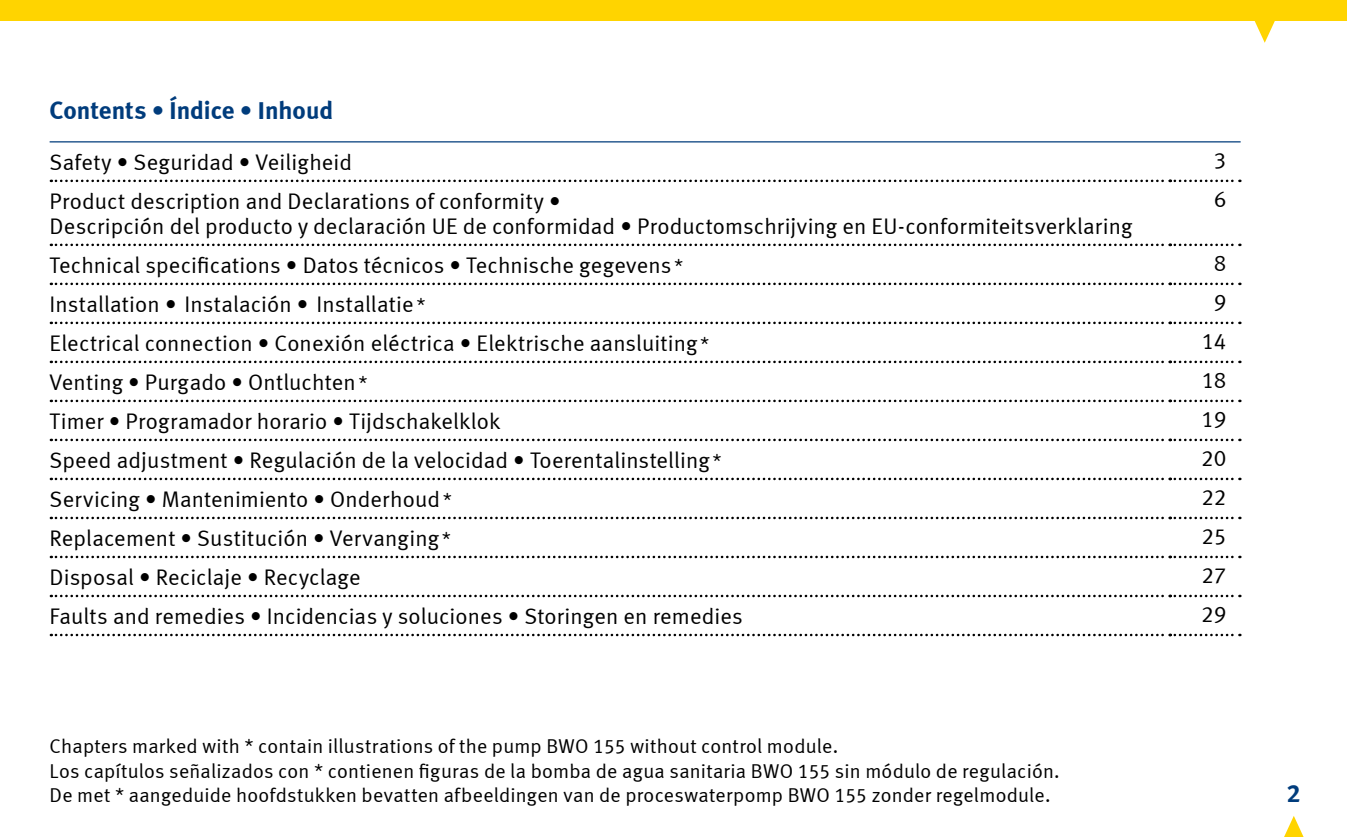
<style>
.page{position:relative;width:1347px;height:837px;background:#fff}
.page>*{position:absolute;margin:0;border:0;box-sizing:border-box;transform-origin:0 0}
.t1{font:700 25px "Meta";color:#003c7c}
.t2{font:25px "Meta Bold LF";color:#003c7c}
.t3{font:22.5px/25px "Meta Normal LF";letter-spacing:.005em;color:#000}
.t4{font:20px/24px "Meta Normal LF";letter-spacing:.01em;color:#000}
.s1{font-size:20px}
</style>
<div class="page">
<svg style="left:1284px;top:816px;width:19px;height:20px"></svg>
<svg style="left:1254px;top:21px;width:21px;height:22px"></svg>
<div style="left:0;top:0;width:1346px;height:21px;background:#ffd400"></div>
<hr style="left:50px;top:141px;width:1190px;height:1px;background:#003c7c">
<svg style="left:51px;top:179px;width:1189px;height:3px"></svg>
<svg style="left:51px;top:243px;width:1189px;height:3px"></svg>
<svg style="left:51px;top:282px;width:1189px;height:3px"></svg>
<svg style="left:51px;top:321px;width:1189px;height:3px"></svg>
<svg style="left:51px;top:360px;width:1189px;height:3px"></svg>
<svg style="left:51px;top:399px;width:1189px;height:3px"></svg>
<svg style="left:51px;top:438px;width:1189px;height:3px"></svg>
<svg style="left:51px;top:477px;width:1189px;height:3px"></svg>
<svg style="left:51px;top:516px;width:1189px;height:3px"></svg>
<svg style="left:51px;top:555px;width:1189px;height:3px"></svg>
<svg style="left:51px;top:594px;width:1189px;height:3px"></svg>
<svg style="left:51px;top:633px;width:1189px;height:3px"></svg>
<p class="t1" style="left:50px;top:95px;width:285px">Contents • Índice • Inhoud</p>
<p class="t3" style="left:50px;top:149px;width:304px">Safety • Seguridad • Veiligheid</p>
<p class="t3" style="left:1213px;top:147px;width:14px">3</p>
<p class="t3" style="left:50px;top:188px;width:1084px">Product description and Declarations of conformity •<br>Descripción del producto y declaración UE de conformidad • Productomschrijving en EU-conformiteitsverklaring</p>
<p class="t3" style="left:1213px;top:186px;width:14px">6</p>
<p class="t3" style="left:50px;top:252px;width:635px">Technical specifications • Datos técnicos • Technische gegevens <span class="s1">*</span></p>
<p class="t3" style="left:1213px;top:250px;width:14px">8</p>
<p class="t3" style="left:50px;top:291px;width:377px">Installation • Instalación • Installatie<span class="s1">*</span></p>
<p class="t3" style="left:1213px;top:289px;width:14px">9</p>
<p class="t3" style="left:50px;top:330px;width:661px">Electrical connection • Conexión eléctrica • Elektrische aansluiting<span class="s1">*</span></p>
<p class="t3" style="left:1201px;top:328px;width:26px">14</p>
<p class="t3" style="left:50px;top:369px;width:319px">Venting • Purgado • Ontluchten<span class="s1">*</span></p>
<p class="t3" style="left:1201px;top:367px;width:26px">18</p>
<p class="t3" style="left:50px;top:408px;width:452px">Timer • Programador horario • Tijdschakelklok</p>
<p class="t3" style="left:1201px;top:406px;width:27px">19</p>
<p class="t3" style="left:50px;top:447px;width:673px">Speed adjustment • Regulación de la velocidad • Toerentalinstelling<span class="s1">*</span></p>
<p class="t3" style="left:1201px;top:445px;width:27px">20</p>
<p class="t3" style="left:50px;top:486px;width:404px">Servicing • Mantenimiento • Onderhoud<span class="s1">*</span></p>
<p class="t3" style="left:1201px;top:484px;width:27px">22</p>
<p class="t3" style="left:50px;top:525px;width:403px">Replacement • Sustitución • Vervanging<span class="s1">*</span></p>
<p class="t3" style="left:1201px;top:523px;width:26px">25</p>
<p class="t3" style="left:50px;top:564px;width:313px">Disposal • Reciclaje • Recyclage</p>
<p class="t3" style="left:1201px;top:562px;width:26px">27</p>
<p class="t3" style="left:50px;top:603px;width:694px">Faults and remedies • Incidencias y soluciones • Storingen en remedies</p>
<p class="t3" style="left:1201px;top:601px;width:27px">29</p>
<p class="t4" style="left:50px;top:734px;width:1011px">Chapters marked with * contain illustrations of the pump BWO 155 without control module.<br>Los capítulos señalizados con * contienen figuras de la bomba de agua sanitaria BWO 155 sin módulo de regulación.<br>De met * aangeduide hoofdstukken bevatten afbeeldingen van de proceswaterpomp BWO 155 zonder regelmodule.</p>
<p class="t2" style="left:1286px;top:778px;width:15px">2</p>
</div>
